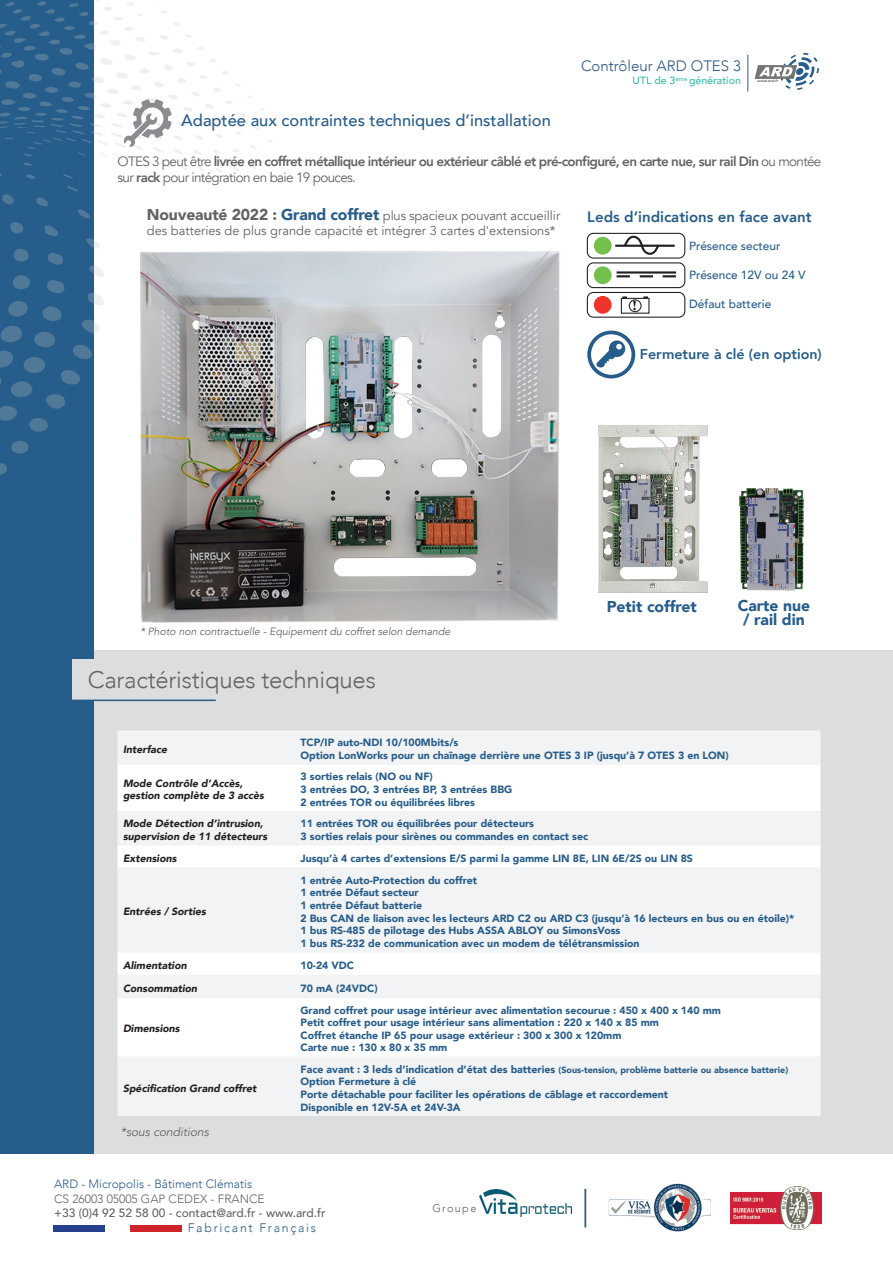
<style>
.page{position:relative;width:893px;height:1263px;background:#fff}
.page>*{position:absolute;margin:0;border:0;box-sizing:border-box;transform-origin:0 0}
.t1{font:300 24px "Avenir";letter-spacing:-.01em;color:#636366}
.t2{font:500 16.5px "Avenir";color:#275d8a}
.t3{font:900 15.75px "Avenir";color:#275d8a}
.t4{font:800 15px "Avenir";color:#275d8a}
.t5{font:300 15px "Avenir";color:#2b5586}
.t6{font:800 14.25px "Avenir";color:#275d8a}
.t7{font:13.95px "Minion Variable Concept";color:#231f20}
.t8{font:800 13.5px/16.2px "Avenir";letter-spacing:-.05em;color:#636366}
.t9{font:12.9px/15.5px "Avenir";color:#636366}
.t10{font:300 12.3px "Avenir";letter-spacing:.14em;color:#275d8a}
.t11{font:500 12px "Avenir";color:#636366}
.t12{font:300 12px "Avenir";color:#275d8a}
.t13{font:300 12px "Avenir";color:#636366}
.t14{font:italic 12px "Avenir";color:#636366}
.t15{font:500 11.85px "Avenir";color:#275d8a}
.t16{font:300 10.95px "Avenir";letter-spacing:.12em;color:#636366}
.t17{font:900 10.5px "Avenir";color:#275d8a}
.t18{font:italic 900 10.5px/12.6px "Avenir";color:#231f20}
.t19{font:italic 10.5px "Avenir";color:#636366}
.t20{font:500 10.5px "Avenir";color:#34bda9}
.t21{font:900 9px "Avenir";color:#275d8a}
.t22{font:italic 900 3.45px "Arial";color:#737473}
.s1{font-weight:400}
.s2{font-weight:900;font-size:15.75px}
.s3{font-weight:900;font-size:15.75px;color:#275d8a}
.s4{font-size:10.5px}
</style>
<div class="page">
<div style="left:0;top:651px;width:893px;height:612px;background:#dcdddf"></div>
<div style="left:0;top:0;width:93px;height:1157px;background:#275d8a"></div>
<svg style="left:11px;top:441px;width:18px;height:13px"></svg>
<svg style="left:0;top:463px;width:7px;height:12px"></svg>
<svg style="left:0;top:185px;width:104px;height:248px"></svg>
<div style="left:72px;top:660px;width:52px;height:40px;background:#dcdddf"></div>
<hr style="left:71px;top:699px;width:145px;height:2px;background:#275d8a">
<div style="left:118px;top:730px;width:702px;height:34px;background:#f2f3f4"></div>
<div style="left:118px;top:764px;width:702px;height:293px;background:#fff"></div>
<div style="left:118px;top:811px;width:702px;height:34px;background:#f2f3f4"></div>
<div style="left:118px;top:868px;width:702px;height:84px;background:#f2f3f4"></div>
<div style="left:118px;top:975px;width:702px;height:22px;background:#f2f3f4"></div>
<div style="left:118px;top:1057px;width:702px;height:59px;background:#f2f3f4"></div>
<div style="left:0;top:1154px;width:893px;height:109px;background:#fff"></div>
<img style="left:608px;top:1183px;width:103px;height:49px">
<img style="left:730px;top:1187px;width:91px;height:42px">
<hr style="left:584px;top:1189px;width:2px;height:38px;background:#275d8a">
<div style="left:54px;top:1225px;width:51px;height:7px;background:#253f8e"></div>
<div style="left:131px;top:1225px;width:51px;height:7px;background:#d1232a"></div>
<svg style="left:0;top:0;width:272px;height:179px"></svg>
<img style="left:598px;top:425px;width:110px;height:167px">
<img style="left:140px;top:251px;width:420px;height:372px">
<img style="left:739px;top:488px;width:65px;height:103px">
<svg style="left:755px;top:53px;width:64px;height:37px"></svg>
<hr style="left:747px;top:55px;width:1px;height:37px;background:#275d8a">
<img style="left:480px;top:1189px;width:91px;height:27px">
<svg style="left:589px;top:332px;width:44px;height:45px"></svg>
<div style="left:587px;top:331px;width:48px;height:47px;border:4px solid #275d8a;border-radius:50%"></div>
<div style="left:587px;top:233px;width:98px;height:26px;border:1px solid #231f20;border-radius:6px"></div>
<div style="left:587px;top:262px;width:98px;height:26px;border:1px solid #231f20;border-radius:6px"></div>
<div style="left:587px;top:292px;width:98px;height:26px;border:1px solid #231f20;border-radius:6px"></div>
<div style="left:594px;top:237px;width:18px;height:18px;background:#73c04c;border-radius:50%"></div>
<div style="left:594px;top:266px;width:18px;height:18px;background:#73c04c;border-radius:50%"></div>
<div style="left:594px;top:296px;width:18px;height:18px;background:#ee342b;border-radius:50%"></div>
<hr style="left:617px;top:271px;width:59px;height:3px;background:#231f20">
<svg style="left:617px;top:275px;width:13px;height:2px"></svg>
<svg style="left:663px;top:275px;width:13px;height:2px"></svg>
<svg style="left:640px;top:275px;width:13px;height:2px"></svg>
<hr style="left:615px;top:245px;width:60px;height:2px;background:#231f20">
<svg style="left:623px;top:236px;width:38px;height:19px"></svg>
<div style="left:621px;top:298px;width:28px;height:16px;border:1px solid #231f20"></div>
<svg style="left:622px;top:296px;width:5px;height:3px"></svg>
<svg style="left:643px;top:296px;width:5px;height:3px"></svg>
<div style="left:629px;top:299px;width:13px;height:13px;border:1px solid #231f20;border-radius:50%"></div>
<svg style="left:596px;top:340px;width:29px;height:27px"></svg>
<p class="t5" style="left:581px;top:57px;width:161px">Contrôleur ARD OTES 3</p>
<p class="t20" style="left:633px;top:71px;width:110px">UTL de 3<sup>ème</sup> génération</p>
<p class="t22" style="left:757px;top:78px;width:24px">www.ard.fr</p>
<p class="t2" style="left:181px;top:106px;width:371px">Adaptée aux contraintes techniques d’installation</p>
<p class="t8" style="left:118px;top:153px;width:705px"><span class="s1">OTES 3 peut être</span> livrée en coffret métallique intérieur ou extérieur câblé et pré-configuré, en carte nue, sur rail Din <span class="s1">ou montée sur</span> rack <span class="s1">pour intégration en baie 19 pouces.</span></p>
<p class="t9" style="left:147px;top:208px;width:415px"><span class="s2">Nouveauté 2022 :</span> <span class="s3">Grand coffret</span> plus spacieux pouvant accueillir des batteries de plus grande capacité et intégrer 3 cartes d'extensions*</p>
<p class="t4" style="left:587px;top:205px;width:226px">Leds d’indications en face avant</p>
<p class="t7" style="left:632px;top:296px;width:6px">!</p>
<p class="t15" style="left:689px;top:235px;width:93px">Présence secteur</p>
<p class="t15" style="left:689px;top:265px;width:118px">Présence 12V ou 24 V</p>
<p class="t15" style="left:689px;top:294px;width:84px">Défaut batterie</p>
<p class="t6" style="left:640px;top:343px;width:183px">Fermeture à clé (en option)</p>
<p class="t19" style="left:140px;top:625px;width:311px">* Photo non contractuelle - Equipement du coffret selon demande</p>
<p class="t1" style="left:88px;top:665px;width:290px">Caractéristiques techniques</p>
<p class="t3" style="left:607px;top:593px;width:92px">Petit coffret</p>
<p class="t3" style="left:738px;top:592px;width:74px">Carte nue</p>
<p class="t3" style="left:743px;top:606px;width:63px">/ rail din</p>
<p class="t18" style="left:123px;top:742px;width:46px">Interface</p>
<p class="t18" style="left:123px;top:777px;width:121px">Mode Contrôle d’Accès,</p>
<p class="t18" style="left:123px;top:789px;width:143px">gestion complète de 3 accès</p>
<p class="t17" style="left:300px;top:734px;width:160px">TCP/IP auto-NDI 10/100Mbits/s</p>
<p class="t17" style="left:300px;top:746px;width:430px">Option LonWorks pour un chaînage derrière une OTES 3 IP (jusqu’à 7 OTES 3 en LON)</p>
<p class="t17" style="left:300px;top:768px;width:134px">3 sorties relais (NO ou NF)</p>
<p class="t17" style="left:300px;top:780px;width:213px">3 entrées DO, 3 entrées BP, 3 entrées BBG</p>
<p class="t17" style="left:300px;top:793px;width:176px">2 entrées TOR ou équilibrées libres</p>
<p class="t18" style="left:123px;top:817px;width:146px">Mode Détection d’intrusion, supervision de 11 détecteurs</p>
<p class="t17" style="left:300px;top:814px;width:235px">11 entrées TOR ou équilibrées pour détecteurs</p>
<p class="t17" style="left:300px;top:827px;width:289px">3 sorties relais pour sirènes ou commandes en contact sec</p>
<p class="t18" style="left:123px;top:852px;width:55px">Extensions</p>
<p class="t17" style="left:300px;top:849px;width:394px">Jusqu’à 4 cartes d’extensions E/S parmi la gamme LIN 8E, LIN 6E/2S ou LIN 8S</p>
<p class="t18" style="left:123px;top:905px;width:85px">Entrées / Sorties</p>
<p class="t17" style="left:300px;top:871px;width:178px">1 entrée Auto-Protection du coffret</p>
<p class="t17" style="left:300px;top:884px;width:120px">1 entrée Défaut secteur</p>
<p class="t17" style="left:300px;top:896px;width:123px">1 entrée Défaut batterie</p>
<p class="t17" style="left:300px;top:909px;width:495px">2 Bus CAN de liaison avec les lecteurs ARD C2 ou ARD C3 (jusqu’à 16 lecteurs en bus ou en étoile)*</p>
<p class="t17" style="left:300px;top:921px;width:321px">1 bus RS-485 de pilotage des Hubs ASSA ABLOY ou SimonsVoss</p>
<p class="t17" style="left:300px;top:934px;width:341px">1 bus RS-232 de communication avec un modem de télétransmission</p>
<p class="t18" style="left:123px;top:959px;width:65px">Alimentation</p>
<p class="t17" style="left:300px;top:956px;width:55px">10-24 VDC</p>
<p class="t18" style="left:123px;top:981px;width:76px">Consommation</p>
<p class="t17" style="left:300px;top:979px;width:79px">70 mA (24VDC)</p>
<p class="t18" style="left:123px;top:1022px;width:58px">Dimensions</p>
<p class="t17" style="left:300px;top:1001px;width:422px">Grand coffret pour usage intérieur avec alimentation secourue : 450 x 400 x 140 mm</p>
<p class="t17" style="left:300px;top:1013px;width:360px">Petit coffret pour usage intérieur sans alimentation : 220 x 140 x 85 mm</p>
<p class="t17" style="left:300px;top:1026px;width:323px">Coffret étanche IP 65 pour usage extérieur : 300 x 300 x 120mm</p>
<p class="t17" style="left:300px;top:1039px;width:148px">Carte nue : 130 x 80 x 35 mm</p>
<p class="t18" style="left:123px;top:1082px;width:135px">Spécification Grand coffret</p>
<p class="t14" style="left:121px;top:1124px;width:90px">*sous conditions</p>
<p class="t21" style="left:300px;top:1062px;width:489px"><span class="s4">Face avant : 3 leds d’indication d’état des batteries</span> (Sous-tension, problème batterie ou absence batterie)</p>
<p class="t17" style="left:300px;top:1073px;width:117px">Option Fermeture à clé</p>
<p class="t17" style="left:300px;top:1085px;width:369px">Porte détachable pour faciliter les opérations de câblage et raccordement</p>
<p class="t17" style="left:300px;top:1098px;width:162px">Disponible en 12V-5A et 24V-3A</p>
<p class="t12" style="left:54px;top:1177px;width:200px">ARD - Micropolis - Bâtiment Clématis</p>
<p class="t13" style="left:54px;top:1191px;width:212px">CS 26003 05005 GAP CEDEX - FRANCE</p>
<p class="t11" style="left:54px;top:1202px;width:273px">+33 (0)4 92 52 58 00 - contact@ard.fr - www.ard.fr</p>
<p class="t16" style="left:432px;top:1201px;width:45px">Groupe</p>
<p class="t10" style="left:188px;top:1220px;width:130px">Fabricant Français</p>
</div>
